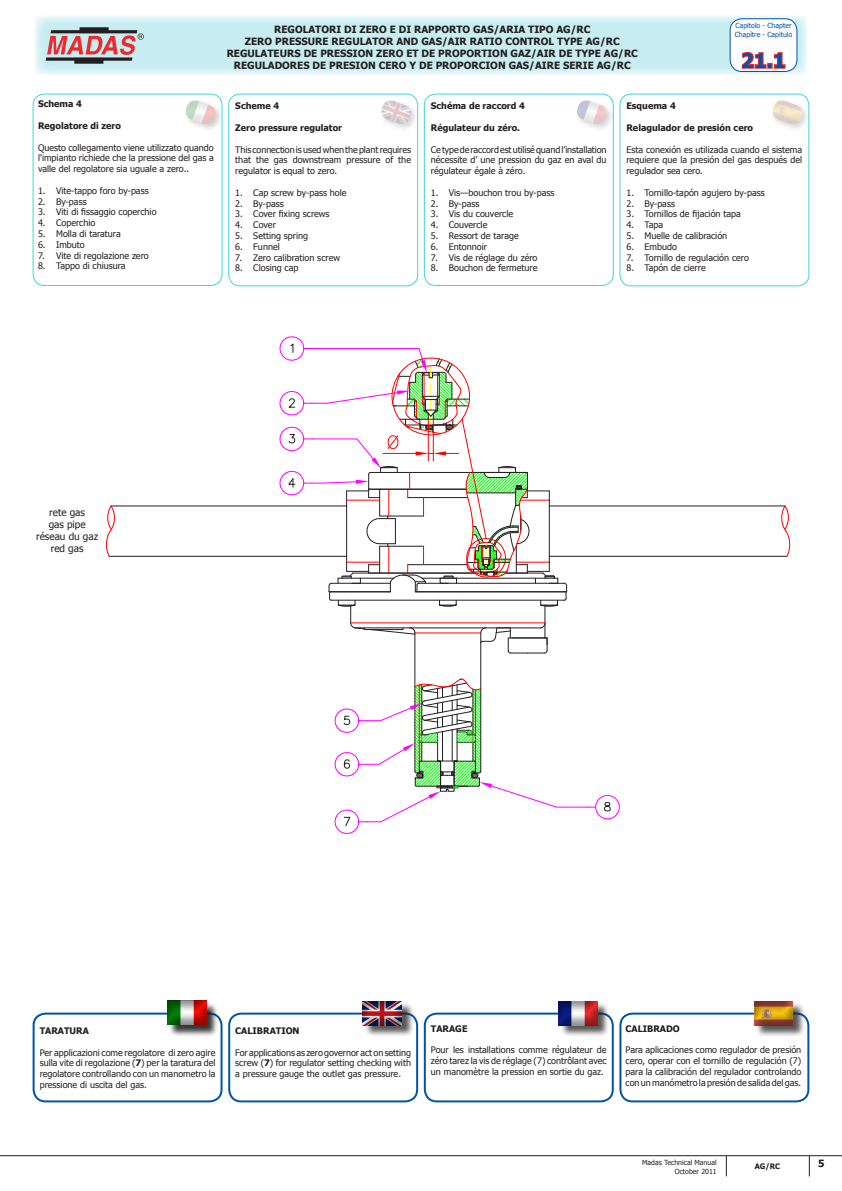
<style>
.page{position:relative;width:842px;height:1191px;background:#fff}
.page>*{position:absolute;margin:0;border:0;box-sizing:border-box;transform-origin:0 0}
.t1{font:700 20px "Tahoma";color:#0353a5}
.t2{font:700 10px/12px "Tahoma";color:#231f20;text-align:center}
.t3{font:10px "Tahoma";color:#231f20}
.t4{font:9px/10.8px "Tahoma";color:#231f20;text-align:justify}
.t5{font:700 9px "Tahoma";color:#231f20}
.t6{font:700 7.5px "Tahoma";color:#231f20}
.t7{font:7px/8.4px "Tahoma";color:#0353a5}
.t8{font:7px/8.4px "Tahoma";color:#231f20;text-align:right}
.s1{font-weight:700}
</style>
<div class="page">
<svg style="left:35px;top:16px;width:772px;height:59px;background:#cdeef1"></svg>
<svg style="left:809px;top:1156px;width:1px;height:20px"></svg>
<svg style="left:726px;top:1156px;width:1px;height:20px"></svg>
<hr style="left:0;top:1155px;width:842px;height:1px;background:#231f20">
<div style="left:79px;top:27px;width:30px;height:6px;background:#231f20"></div>
<div style="left:74px;top:58px;width:29px;height:6px;background:#231f20"></div>
<svg style="left:46px;top:30px;width:98px;height:31px;background:#b28f91"></svg>
<div style="left:730px;top:19px;width:67px;height:52px;background:#fff;border-radius:12px"></div>
<div style="left:730px;top:18px;width:67px;height:54px;border:1px solid #0353a5;border-radius:12px"></div>
<svg style="left:741px;top:51px;width:45px;height:18px"></svg>
<hr style="left:480px;top:633px;width:1px;height:138px;background:#231f20">
<hr style="left:414px;top:633px;width:1px;height:138px;background:#231f20">
<hr style="left:109px;top:556px;width:238px;height:1px;background:#231f20">
<hr style="left:549px;top:556px;width:238px;height:1px;background:#231f20">
<hr style="left:111px;top:505px;width:236px;height:1px;background:#231f20">
<hr style="left:549px;top:505px;width:236px;height:1px;background:#231f20">
<svg style="left:105px;top:505px;width:11px;height:52px"></svg>
<svg style="left:781px;top:505px;width:9px;height:52px"></svg>
<svg style="left:334px;top:673px;width:286px;height:161px"></svg>
<svg style="left:279px;top:336px;width:288px;height:318px"></svg>
<div style="left:33px;top:94px;width:190px;height:192px;border:1px solid #41d6d8;border-radius:11px"></div>
<div style="left:228px;top:94px;width:190px;height:192px;border:1px solid #41d6d8;border-radius:11px"></div>
<div style="left:183px;top:98px;width:40px;height:34px;background:#231f20;opacity:.9"></div>
<svg style="left:183px;top:96px;width:36px;height:31px"></svg>
<div style="left:379px;top:98px;width:40px;height:34px;background:#231f20;opacity:.75"></div>
<svg style="left:379px;top:97px;width:36px;height:32px"></svg>
<div style="left:228px;top:1012px;width:190px;height:90px;border:2px solid #0353a5;border-radius:12px"></div>
<div style="left:33px;top:1012px;width:190px;height:90px;border:2px solid #0353a5;border-radius:12px"></div>
<div style="left:364px;top:1002px;width:50px;height:35px;background:#231f20;opacity:.75"></div>
<div style="left:362px;top:1000px;width:41px;height:26px;background:#231f20;opacity:.5"></div>
<div style="left:169px;top:1002px;width:49px;height:35px;background:#231f20;opacity:.9"></div>
<div style="left:166px;top:998px;width:40px;height:27px;background:#231f20;opacity:.5"></div>
<div style="left:424px;top:94px;width:190px;height:192px;border:1px solid #41d6d8;border-radius:11px"></div>
<div style="left:619px;top:94px;width:190px;height:192px;border:1px solid #41d6d8;border-radius:11px"></div>
<div style="left:619px;top:1012px;width:190px;height:90px;border:2px solid #0353a5;border-radius:12px"></div>
<div style="left:424px;top:1012px;width:190px;height:90px;border:2px solid #0353a5;border-radius:12px"></div>
<div style="left:756px;top:1002px;width:49px;height:35px;background:#231f20;opacity:.75"></div>
<div style="left:752px;top:999px;width:41px;height:26px;background:#231f20;opacity:.5"></div>
<div style="left:560px;top:1002px;width:50px;height:35px;background:#231f20;opacity:.75"></div>
<div style="left:558px;top:1000px;width:41px;height:26px;background:#231f20;opacity:.5"></div>
<div style="left:770px;top:98px;width:40px;height:34px;background:#231f20;opacity:.75"></div>
<svg style="left:770px;top:96px;width:36px;height:32px"></svg>
<div style="left:574px;top:98px;width:40px;height:34px;background:#231f20;opacity:.75"></div>
<svg style="left:574px;top:97px;width:37px;height:31px"></svg>
<p class="t5" style="left:38px;top:98px;width:45px">Schema 4</p>
<p class="t5" style="left:38px;top:119px;width:84px">Regolatore di zero</p>
<p class="t4" style="left:38px;top:141px;width:177px">Questo collegamento viene utilizzato quando l'impianto richiede che la pressione del gas a valle del regolatore sia uguale a zero..</p>
<p class="t4" style="left:38px;top:185px;width:112px">1. Vite-tappo foro by-pass</p>
<p class="t4" style="left:38px;top:195px;width:50px">2. By-pass</p>
<p class="t4" style="left:38px;top:206px;width:120px">3. Viti di fissaggio coperchio</p>
<p class="t4" style="left:38px;top:217px;width:59px">4. Coperchio</p>
<p class="t4" style="left:38px;top:228px;width:84px">5. Molla di taratura</p>
<p class="t4" style="left:38px;top:239px;width:48px">6. Imbuto</p>
<p class="t4" style="left:38px;top:249px;width:112px">7. Vite di regolazione zero</p>
<p class="t4" style="left:38px;top:260px;width:89px">8. Tappo di chiusura</p>
<p class="t2" style="left:227px;top:23px;width:413px">REGOLATORI DI ZERO E DI RAPPORTO GAS/ARIA TIPO AG/RC<br>ZERO PRESSURE REGULATOR AND GAS/AIR RATIO CONTROL TYPE AG/RC REGULATEURS DE PRESSION ZERO ET DE PROPORTION GAZ/AIR DE TYPE AG/RC REGULADORES DE PRESION CERO Y DE PROPORCION GAS/AIRE SERIE AG/RC</p>
<p class="t7" style="left:735px;top:21px;width:59px">Capitolo - Chapter<br>Chapìtre - Capitulo</p>
<h1 class="t1" style="left:741px;top:46px;width:46px">21.1</h1>
<p class="t5" style="left:235px;top:100px;width:45px">Scheme 4</p>
<p class="t5" style="left:235px;top:121px;width:108px">Zero pressure regulator</p>
<p class="t4" style="left:235px;top:143px;width:177px">This connection is used when the plant requires that the gas downstream pressure of the regulator is equal to zero.</p>
<p class="t4" style="left:235px;top:187px;width:113px">1. Cap screw by-pass hole</p>
<p class="t4" style="left:235px;top:197px;width:50px">2. By-pass</p>
<p class="t4" style="left:235px;top:208px;width:96px">3. Cover fixing screws</p>
<p class="t4" style="left:235px;top:219px;width:42px">4. Cover</p>
<p class="t4" style="left:235px;top:230px;width:74px">5. Setting spring</p>
<p class="t4" style="left:235px;top:241px;width:46px">6. Funnel</p>
<p class="t4" style="left:235px;top:251px;width:106px">7. Zero calibration screw</p>
<p class="t4" style="left:235px;top:262px;width:65px">8. Closing cap</p>
<p class="t5" style="left:431px;top:100px;width:96px">Schéma de raccord 4</p>
<p class="t5" style="left:431px;top:121px;width:91px">Régulateur du zéro.</p>
<p class="t4" style="left:431px;top:143px;width:177px">Ce type de raccord est utilisé quand l’installation nécessite d’ une pression du gaz en aval du régulateur égale à zéro.</p>
<p class="t4" style="left:431px;top:187px;width:125px">1. Vis—bouchon trou by-pass</p>
<p class="t4" style="left:431px;top:197px;width:50px">2. By-pass</p>
<p class="t4" style="left:431px;top:208px;width:84px">3. Vis du couvercle</p>
<p class="t4" style="left:431px;top:219px;width:58px">4. Couvercle</p>
<p class="t4" style="left:431px;top:230px;width:89px">5. Ressort de tarage</p>
<p class="t4" style="left:431px;top:241px;width:58px">6. Entonnoir</p>
<p class="t4" style="left:431px;top:251px;width:108px">7. Vis de réglage du zéro</p>
<p class="t4" style="left:431px;top:262px;width:108px">8. Bouchon de fermeture</p>
<p class="t5" style="left:626px;top:100px;width:51px">Esquema 4</p>
<p class="t5" style="left:626px;top:121px;width:128px">Relagulador de presión cero</p>
<p class="t4" style="left:626px;top:143px;width:177px">Esta conexión es utilizada cuando el sistema requiere que la presión del gas después del regulador sea cero.</p>
<p class="t4" style="left:626px;top:187px;width:140px">1. Tornillo-tapón agujero by-pass</p>
<p class="t4" style="left:626px;top:197px;width:50px">2. By-pass</p>
<p class="t4" style="left:626px;top:208px;width:116px">3. Tornillos de fijación tapa</p>
<p class="t4" style="left:626px;top:219px;width:38px">4. Tapa</p>
<p class="t4" style="left:626px;top:230px;width:102px">5. Muelle de calibración</p>
<p class="t4" style="left:626px;top:241px;width:52px">6. Embudo</p>
<p class="t4" style="left:626px;top:251px;width:124px">7. Tornillo de regulación cero</p>
<p class="t4" style="left:626px;top:262px;width:81px">8. Tapón de cierre</p>
<p class="t3" style="left:49px;top:506px;width:37px">rete gas</p>
<p class="t3" style="left:49px;top:518px;width:38px">gas pipe</p>
<p class="t3" style="left:36px;top:530px;width:63px">réseau du gaz</p>
<p class="t3" style="left:51px;top:542px;width:34px">red gas</p>
<p class="t5" style="left:40px;top:1024px;width:51px">TARATURA</p>
<p class="t4" style="left:40px;top:1046px;width:177px">Per applicazioni come regolatore di zero agire sulla vite di regolazione (<span class="s1">7</span>) per la taratura del regolatore controllando con un manometro la pressione di uscita del gas.</p>
<p class="t5" style="left:235px;top:1024px;width:66px">CALIBRATION</p>
<p class="t4" style="left:235px;top:1046px;width:177px">For applications as zero governor act on setting screw (<span class="s1">7</span>) for regulator setting checking with a pressure gauge the outlet gas pressure.</p>
<p class="t5" style="left:431px;top:1022px;width:38px">TARAGE</p>
<p class="t4" style="left:431px;top:1044px;width:177px">Pour les installations comme régulateur de zéro tarez la vis de réglage (7) contrôlant avec un manomètre la pression en sortie du gaz.</p>
<p class="t5" style="left:626px;top:1022px;width:56px">CALIBRADO</p>
<p class="t4" style="left:626px;top:1044px;width:177px">Para aplicaciones como regulador de presión cero, operar con el tornillo de regulación (7) para la calibración del regulador controlando con un manómetro la presión de salida del gas.</p>
<p class="t8" style="left:642px;top:1158px;width:76px">Madas Technical Manual<br>October 2011</p>
<p class="t6" style="left:755px;top:1161px;width:27px">AG/RC</p>
<p class="t2" style="left:818px;top:1157px;width:8px">5</p>
</div>
